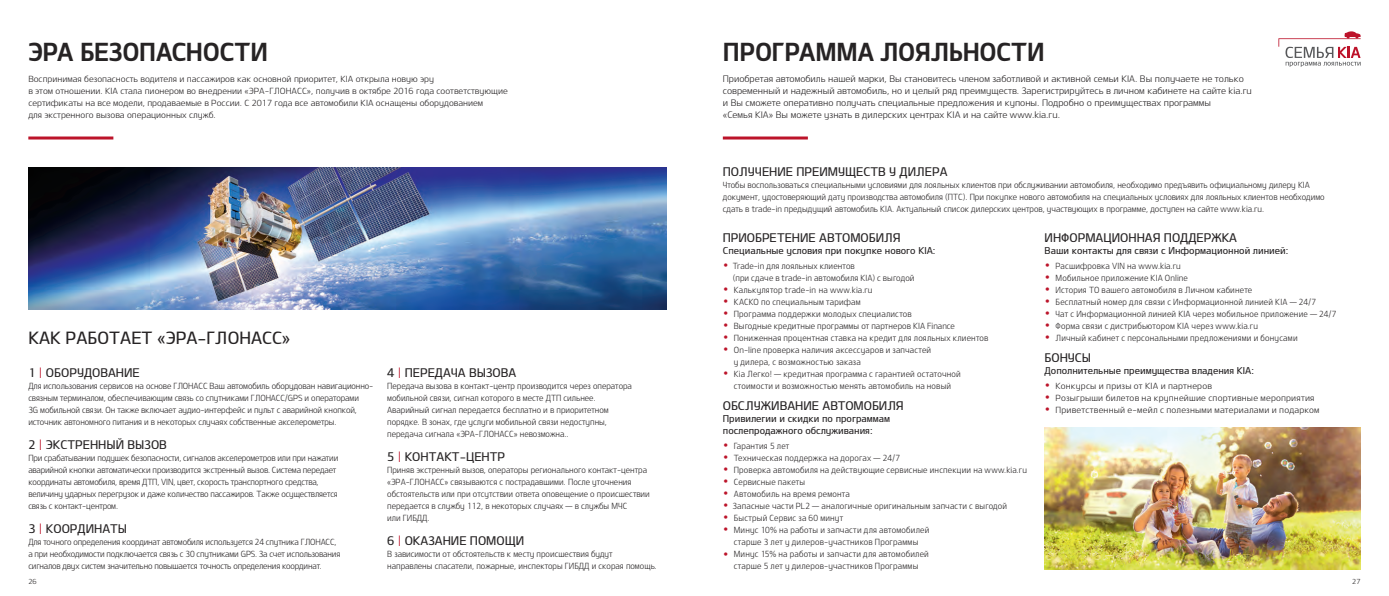
<style>
.page{position:relative;width:1389px;height:596px;background:#fff}
.page>*{position:absolute;margin:0;border:0;box-sizing:border-box;transform-origin:0 0}
.t1{font:25px "Design KOTFB";letter-spacing:-.01em;color:#262324}
.t2{font:17px "Design KOTFM";color:#262324}
.t3{font:12px "Design KOTFM";color:#262324}
.t4{font:9.5px/12px "Design KOTFM";color:#262324}
.t5{font:9px/12px "Design KOTFL";color:#262324}
.t6{font:8.5px/12px "Design KOTFL";color:#262324;scale:.92 1}
.t7{font:8.5px/12px "Design KOTFL";letter-spacing:.025em;color:#262324;text-align:center;scale:.92 1}
.t8{font:8.5px/12px "Design KOTFL";letter-spacing:-.02em;color:#262324;scale:.92 1}
.t9{font:8.5px "Design KOTFL";letter-spacing:.02em;color:#262324;scale:.92 1}
.t10{font:8.5px/12px "Design KOTFL";color:#262324}
.t11{font:8.5px "Design KOTFL";letter-spacing:.02em;color:#262324}
.t12{font:8.5px "Design KOTFL";letter-spacing:.025em;color:#262324}
.t13{font:7px "Design KOTFL";color:#262324}
.s1{font-family:"Design KOTFL";color:#bc142a}
.s2{font-size:17px;color:#bc142a}
</style>
<div class="page">
<img style="left:1045px;top:427px;width:316px;height:141px">
<svg style="left:1278px;top:31px;width:83px;height:36px"></svg>
<img style="left:28px;top:167px;width:638px;height:142px">
<hr style="left:28px;top:136px;width:85px;height:3px;background:#bc142a">
<hr style="left:723px;top:136px;width:85px;height:3px;background:#bc142a">
<p class="t1" style="left:28px;top:36px;width:241px">ЭРА БЕЗОПАСНОСТИ</p>
<p class="t10" style="left:28px;top:73px;width:481px">Воспринимая безопасность водителя и пассажиров как основной приоритет, KIA открыла новую эру<br>в этом отношении. KIA стала пионером во внедрении «ЭРА-ГЛОНАСС», получив в октябре 2016 года соответствующие сертификаты на все модели, продаваемые в России. С 2017 года все автомобили KIA оснащены оборудованием<br>для экстренного вызова операционных служб.</p>
<p class="t2" style="left:28px;top:327px;width:264px">КАК РАБОТАЕТ «ЭРА-ГЛОНАСС»</p>
<p class="t3" style="left:28px;top:364px;width:113px">1 <span class="s1">|</span> ОБОРУДОВАНИЕ</p>
<p class="t6" style="left:28px;top:379px;width:377px">Для использования сервисов на основе ГЛОНАСС Ваш автомобиль оборудован навигационно&shy;связным терминалом, обеспечивающим связь со спутниками ГЛОНАСС/GPS и операторами<br>3G мобильной связи. Он также включает аудио-интерфейс и пульт с аварийной кнопкой, источник автономного питания и в некоторых случаях собственные акселерометры.</p>
<p class="t3" style="left:28px;top:436px;width:140px">2 <span class="s1">|</span> ЭКСТРЕННЫЙ ВЫЗОВ</p>
<p class="t8" style="left:28px;top:451px;width:338px">При срабатывании подушек безопасности, сигналов акселерометров или при нажатии аварийной кнопки автоматически производится экстренный вызов. Система передает координаты автомобиля, время ДТП, VIN, цвет, скорость транспортного средства, величину ударных перегрузок и даже количество пассажиров. Также осуществляется связь с контакт-центром.</p>
<p class="t3" style="left:28px;top:520px;width:100px">3 <span class="s1">|</span> КООРДИНАТЫ</p>
<p class="t8" style="left:28px;top:535px;width:341px">Для точного определения координат автомобиля используется 24 спутника ГЛОНАСС, а при необходимости подключается связь с 30 спутниками GPS. За счет использования сигналов двух систем значительно повышается точность определения координат.</p>
<p class="t3" style="left:387px;top:364px;width:131px">4 <span class="s1">|</span> ПЕРЕДАЧА ВЫЗОВА</p>
<p class="t6" style="left:387px;top:379px;width:268px">Передача вызова в контакт-центр производится через оператора мобильной связи, сигнал которого в месте ДТП сильнее.<br>Аварийный сигнал передается бесплатно и в приоритетном порядке. В зонах, где услуги мобильной связи недоступны, передача сигнала «ЭРА-ГЛОНАСС» невозможна..</p>
<p class="t3" style="left:387px;top:448px;width:120px">5 <span class="s1">|</span> КОНТАКТ-ЦЕНТР</p>
<p class="t6" style="left:387px;top:463px;width:287px">Приняв экстренный вызов, операторы регионального контакт-центра «ЭРА-ГЛОНАСС» связываются с пострадавшими. После уточнения обстоятельств или при отсутствии ответа оповещение о происшествии передается в службу 112, в некоторых случаях — в службы МЧС<br>или ГИБДД.</p>
<p class="t3" style="left:387px;top:532px;width:138px">6 <span class="s1">|</span> ОКАЗАНИЕ ПОМОЩИ</p>
<p class="t6" style="left:387px;top:547px;width:295px">В зависимости от обстоятельств к месту происшествия будут направлены спасатели, пожарные, инспекторы ГИБДД и скорая помощь.</p>
<p class="t1" style="left:723px;top:36px;width:323px">ПРОГРАММА ЛОЯЛЬНОСТИ</p>
<p class="t5" style="left:723px;top:73px;width:531px">Приобретая автомобиль нашей марки, Вы становитесь членом заботливой и активной семьи KIA. Вы получаете не только современный и надежный автомобиль, но и целый ряд преимуществ. Зарегистрируйтесь в личном кабинете на сайте kia.ru и Вы сможете оперативно получать специальные предложения и купоны. Подробно о преимуществах программы<br>«Семья KIA» Вы можете узнать в дилерских центрах KIA и на сайте www.kia.ru.</p>
<p class="t3" style="left:723px;top:163px;width:226px">ПОЛУЧЕНИЕ ПРЕИМУЩЕСТВ У ДИЛЕРА</p>
<p class="t6" style="left:723px;top:178px;width:656px">Чтобы воспользоваться специальными условиями для лояльных клиентов при обслуживании автомобиля, необходимо предъявить официальному дилеру KIA документ, удостоверяющий дату производства автомобиля (ПТС). При покупке нового автомобиля на специальных условиях для лояльных клиентов необходимо сдать в trade-in предыдущий автомобиль KIA. Актуальный список дилерских центров, участвующих в программе, доступен на сайте www.kia.ru.</p>
<p class="t3" style="left:723px;top:229px;width:179px">ПРИОБРЕТЕНИЕ АВТОМОБИЛЯ</p>
<p class="t4" style="left:723px;top:244px;width:214px">Специальные условия при покупке нового KIA:</p>
<p class="t6" style="left:733px;top:259px;width:199px;text-indent:-10px"><span class="s2">•</span> Trade-in для лояльных клиентов<br>(при сдаче в trade-in автомобиля KIA) c выгодой</p>
<p class="t6" style="left:723px;top:283px;width:164px"><span class="s2">•</span> Калькулятор trade-in на www.kia.ru</p>
<p class="t7" style="left:723px;top:295px;width:151px"><span class="s2">•</span> КАСКО по специальным тарифам</p>
<p class="t9" style="left:723px;top:308px;width:207px"><span class="s2">•</span> Программа поддержки молодых специалистов</p>
<p class="t6" style="left:723px;top:319px;width:254px"><span class="s2">•</span> Выгодные кредитные программы от партнеров KIA Finance</p>
<p class="t7" style="left:723px;top:331px;width:290px"><span class="s2">•</span> Пониженная процентная ставка на кредит для лояльных клиентов</p>
<p class="t7" style="left:734px;top:343px;width:216px;text-align:left;text-indent:-11px"><span class="s2">•</span> On-line проверка наличия аксессуаров и запчастей у дилера, с возможностью заказа</p>
<p class="t7" style="left:723px;top:367px;width:260px"><span class="s2">•</span> Kia Легко! — кредитная программа с гарантией остаточной</p>
<p class="t7" style="left:734px;top:379px;width:238px">стоимости и возможностью менять автомобиль на новый</p>
<p class="t3" style="left:723px;top:397px;width:182px">ОБСЛУЖИВАНИЕ АВТОМОБИЛЯ</p>
<p class="t4" style="left:723px;top:412px;width:169px">Привилегии и скидки по программам послепродажного обслуживания:</p>
<p class="t7" style="left:723px;top:439px;width:74px"><span class="s2">•</span> Гарантия 5 лет</p>
<p class="t9" style="left:723px;top:452px;width:194px"><span class="s2">•</span> Техническая поддержка на дорогах — 24/7</p>
<p class="t7" style="left:723px;top:463px;width:332px"><span class="s2">•</span> Проверка автомобиля на действующие сервисные инспекции на www.kia.ru</p>
<p class="t9" style="left:723px;top:476px;width:91px"><span class="s2">•</span> Сервисные пакеты</p>
<p class="t7" style="left:723px;top:487px;width:140px"><span class="s2">•</span> Автомобиль на время ремонта</p>
<p class="t9" style="left:723px;top:500px;width:311px"><span class="s2">•</span> Запасные части PL2 — аналогичные оригинальным запчасти с выгодой</p>
<p class="t7" style="left:723px;top:511px;width:132px"><span class="s2">•</span> Быстрый Сервис за 60 минут</p>
<p class="t7" style="left:723px;top:523px;width:226px"><span class="s2">•</span> Минус 10% на работы и запчасти для автомобилей старше 3 лет у дилеров-участников Программы</p>
<p class="t7" style="left:723px;top:547px;width:225px"><span class="s2">•</span> Минус 15% на работы и запчасти для автомобилей старше 5 лет у дилеров-участников Программы</p>
<p class="t3" style="left:1045px;top:229px;width:194px">ИНФОРМАЦИОННАЯ ПОДДЕРЖКА</p>
<p class="t4" style="left:1045px;top:244px;width:245px">Ваши контакты для связи с Информационной линией:</p>
<p class="t9" style="left:1045px;top:260px;width:149px"><span class="s2">•</span> Расшифровка VIN на www.kia.ru</p>
<p class="t9" style="left:1045px;top:272px;width:157px"><span class="s2">•</span> Мобильное приложение KIA Online</p>
<p class="t7" style="left:1045px;top:283px;width:227px"><span class="s2">•</span> История ТО вашего автомобиля в Личном кабинете</p>
<p class="t9" style="left:1045px;top:296px;width:297px"><span class="s2">•</span> Бесплатный номер для связи с Информационной линией КIA — 24/7</p>
<p class="t9" style="left:1045px;top:308px;width:319px"><span class="s2">•</span> Чат с Информационной линией KIA через мобильное приложение — 24/7</p>
<p class="t7" style="left:1045px;top:319px;width:233px"><span class="s2">•</span> Форма связи с дистрибьютором KIA через www.kia.ru</p>
<p class="t9" style="left:1045px;top:332px;width:277px"><span class="s2">•</span> Личный кабинет с персональными предложениями и бонусами</p>
<p class="t3" style="left:1045px;top:349px;width:48px">БОНУСЫ</p>
<p class="t4" style="left:1045px;top:364px;width:211px">Дополнительные преимущества владения KIA:</p>
<p class="t11" style="left:1045px;top:380px;width:169px"><span class="s2">•</span> Конкурсы и призы от КIA и партнеров</p>
<p class="t12" style="left:1045px;top:392px;width:271px"><span class="s2">•</span> Розыгрыши билетов на крупнейшие спортивные мероприятия</p>
<p class="t11" style="left:1045px;top:404px;width:276px"><span class="s2">•</span> Приветственный е-мейл с полезными материалами и подарком</p>
<p class="t13" style="left:28px;top:576px;width:10px">26</p>
<p class="t13" style="left:1352px;top:576px;width:10px">27</p>
</div>
